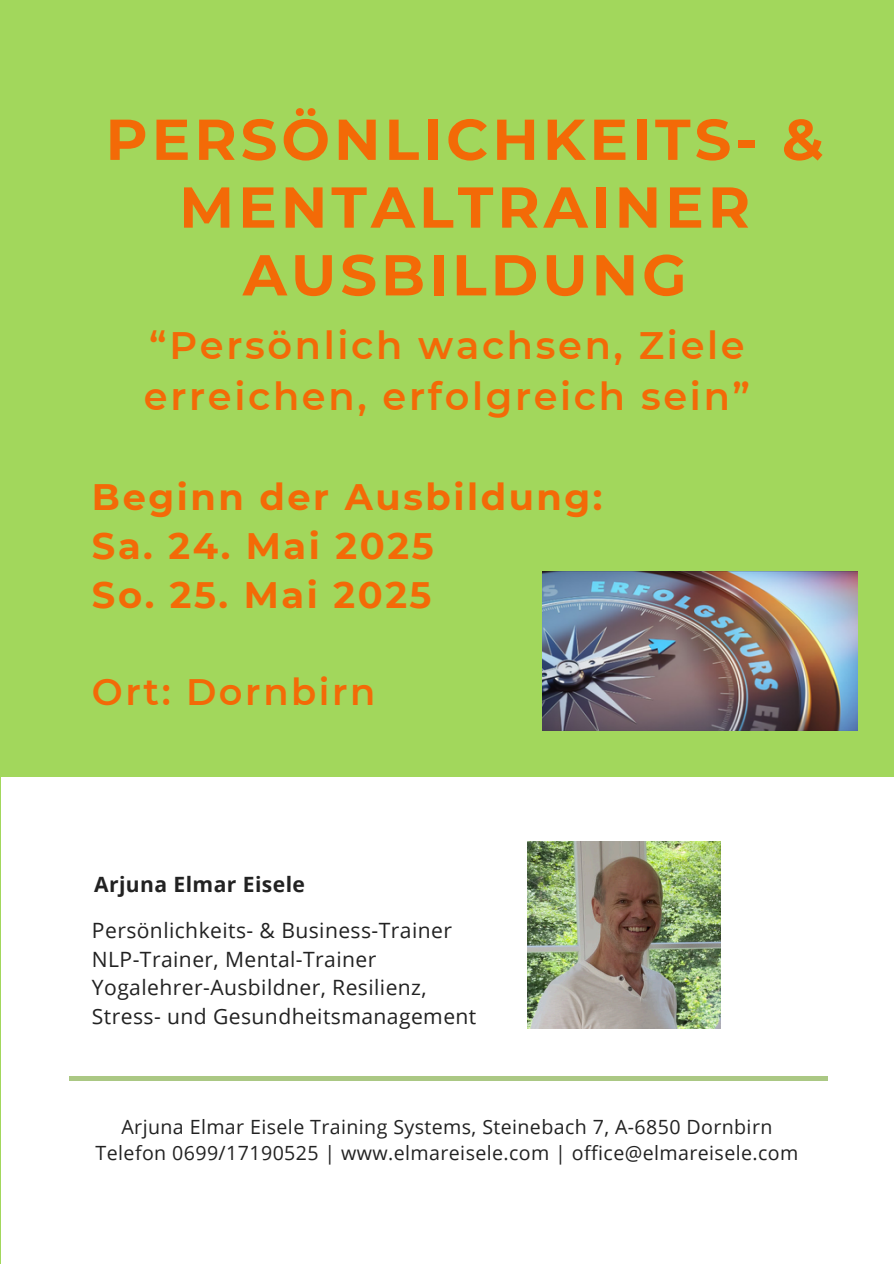
<style>
.page{position:relative;width:894px;height:1264px;background:#fff}
.page>*{position:absolute;margin:0;border:0;box-sizing:border-box;transform-origin:0 0}
.t1{font:700 57.45px/67.8px "Montserrat";letter-spacing:.07em;color:#f36a07;text-align:center}
.t2{font:600 38.25px/51.2px "Montserrat";letter-spacing:.07em;color:#f36a07}
.t3{font:700 36.75px/48.9px "Montserrat";letter-spacing:.07em;color:#f36a07}
.t4{font:600 36.75px "Montserrat";letter-spacing:.07em;color:#f36a07}
.t5{font:21.15px "Open Sans";letter-spacing:.02em;color:#222}
.t6{font:700 21.15px "Open Sans";letter-spacing:.02em;color:#222}
.t7{font:19.65px "Open Sans";letter-spacing:.02em;color:#222}
</style>
<div class="page">
<div style="left:0;top:0;width:893px;height:1263px;background:#a2d75c"></div>
<div style="left:2px;top:777px;width:891px;height:486px;background:#fff"></div>
<hr style="left:69px;top:1076px;width:758px;height:4px;background:#abc884">
<img style="left:528px;top:841px;width:192px;height:187px">
<img style="left:542px;top:572px;width:315px;height:158px">
<h2 class="t1" style="left:105px;top:105px;width:719px">PERSÖNLICHKEITS- &amp;<br>MENTALTRAINER<br>AUSBILDUNG</h2>
<h2 class="t2" style="left:144px;top:320px;width:607px">“Persönlich wachsen, Ziele erreichen, erfolgreich sein”</h2>
<p class="t3" style="left:92px;top:472px;width:512px">Beginn der Ausbildung:<br>Sa. 24. Mai 2025<br>So. 25. Mai 2025</p>
<p class="t4" style="left:92px;top:669px;width:285px">Ort: Dornbirn</p>
<p class="t6" style="left:94px;top:869px;width:212px">Arjuna Elmar Eisele</p>
<p class="t5" style="left:92px;top:915px;width:361px">Persönlichkeits- &amp; Business-Trainer</p>
<p class="t5" style="left:92px;top:943px;width:286px">NLP-Trainer, Mental-Trainer</p>
<p class="t5" style="left:92px;top:972px;width:336px">Yogalehrer-Ausbildner, Resilienz,</p>
<p class="t5" style="left:92px;top:1001px;width:386px">Stress- und Gesundheitsmanagement</p>
<p class="t7" style="left:121px;top:1112px;width:652px">Arjuna Elmar Eisele Training Systems, Steinebach 7, A-6850 Dornbirn</p>
<h3 class="t7" style="left:96px;top:1139px;width:704px">Telefon 0699/17190525 | www.elmareisele.com | office@elmareisele.com</h3>
</div>
